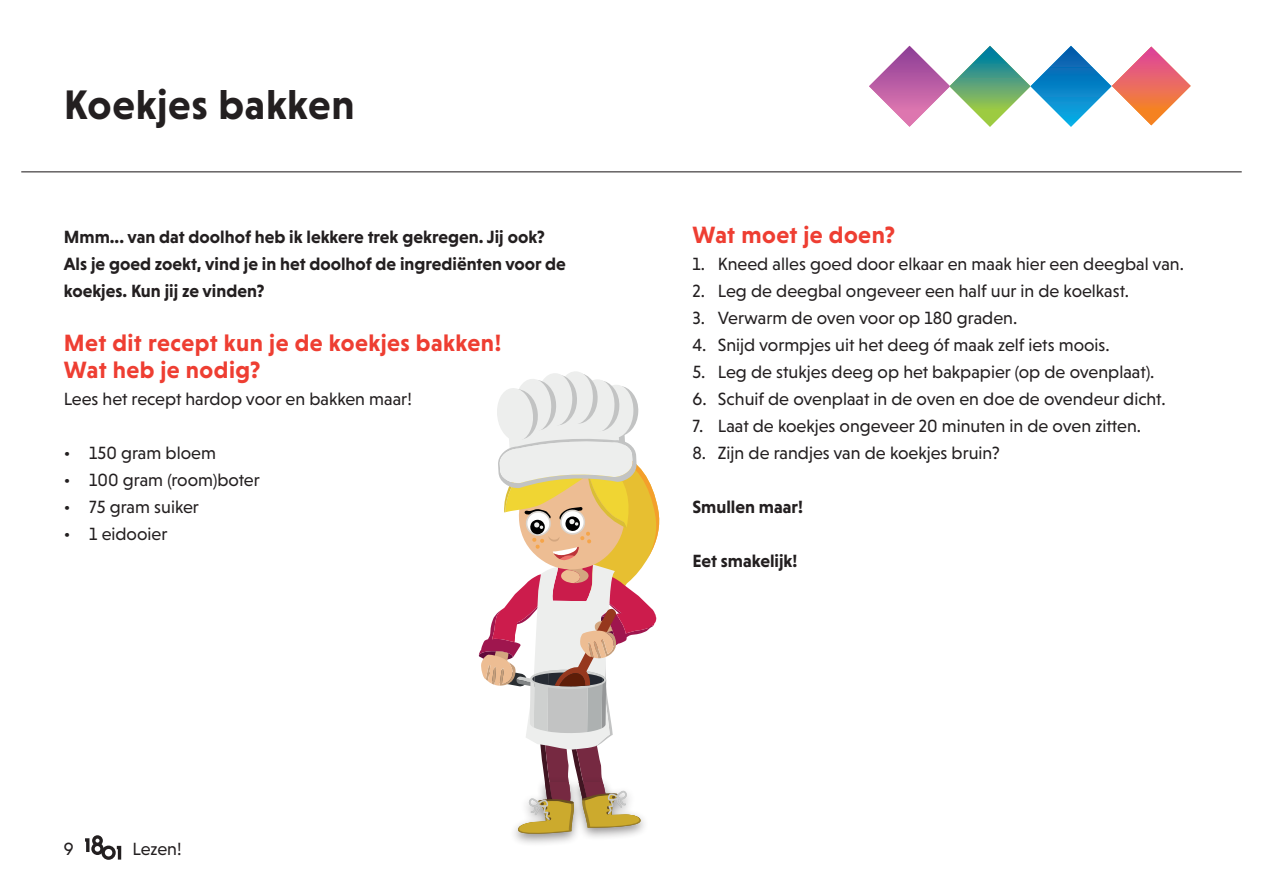
<style>
.page{position:relative;width:1263px;height:893px;background:#fff}
.page>*{position:absolute;margin:0;border:0;box-sizing:border-box;transform-origin:0 0}
.t1{font:700 42px "Niveau Grotesk";letter-spacing:.015em;color:#231f20}
.t2{font:700 24px/27px "Niveau Grotesk";letter-spacing:.02em;color:#ee3e32}
.t3{font:18px "Niveau Grotesk";color:#231f20}
.t4{font:700 18px/27px "Niveau Grotesk";color:#231f20}
</style>
<div class="page">
<div style="left:509px;top:777px;width:141px;height:71px;background:#231f20;opacity:.5"></div>
<svg style="left:479px;top:371px;width:181px;height:463px"></svg>
<svg style="left:85px;top:835px;width:36px;height:25px"></svg>
<hr style="left:21px;top:171px;width:1221px;height:1px;background:#231f20">
<svg style="left:869px;top:46px;width:322px;height:81px"></svg>
<h1 class="t1" style="left:64px;top:81px;width:292px">Koekjes bakken</h1>
<p class="t4" style="left:64px;top:223px;width:504px">Mmm... van dat doolhof heb ik lekkere trek gekregen. Jij ook?<br>Als je goed zoekt, vind je in het doolhof de ingrediënten voor de koekjes. Kun jij ze vinden?</p>
<h2 class="t2" style="left:64px;top:329px;width:439px">Met dit recept kun je de koekjes bakken!<br>Wat heb je nodig?</h2>
<p class="t3" style="left:64px;top:389px;width:350px">Lees het recept hardop voor en bakken maar!</p>
<p class="t3" style="left:64px;top:443px;width:154px">• 150 gram bloem</p>
<p class="t3" style="left:64px;top:470px;width:198px">• 100 gram (room)boter</p>
<p class="t3" style="left:64px;top:497px;width:137px">• 75 gram suiker</p>
<p class="t3" style="left:64px;top:524px;width:105px">• 1 eidooier</p>
<p class="t3" style="left:64px;top:839px;width:11px">9</p>
<p class="t3" style="left:133px;top:839px;width:50px">Lezen!</p>
<h2 class="t2" style="left:692px;top:221px;width:204px">Wat moet je doen?</h2>
<p class="t3" style="left:692px;top:254px;width:493px">1. Kneed alles goed door elkaar en maak hier een deegbal van.</p>
<p class="t3" style="left:692px;top:281px;width:438px">2. Leg de deegbal ongeveer een half uur in de koelkast.</p>
<p class="t3" style="left:692px;top:308px;width:326px">3. Verwarm de oven voor op 180 graden.</p>
<p class="t3" style="left:692px;top:335px;width:419px">4. Snijd vormpjes uit het deeg óf maak zelf iets moois.</p>
<p class="t3" style="left:692px;top:362px;width:464px">5. Leg de stukjes deeg op het bakpapier (op de ovenplaat).</p>
<p class="t3" style="left:692px;top:389px;width:475px">6. Schuif de ovenplaat in de oven en doe de ovendeur dicht.</p>
<p class="t3" style="left:692px;top:416px;width:450px">7. Laat de koekjes ongeveer 20 minuten in de oven zitten.</p>
<p class="t3" style="left:692px;top:443px;width:309px">8. Zijn de randjes van de koekjes bruin?</p>
<p class="t4" style="left:692px;top:493px;width:112px">Smullen maar!</p>
<p class="t4" style="left:692px;top:547px;width:106px">Eet smakelijk!</p>
</div>
